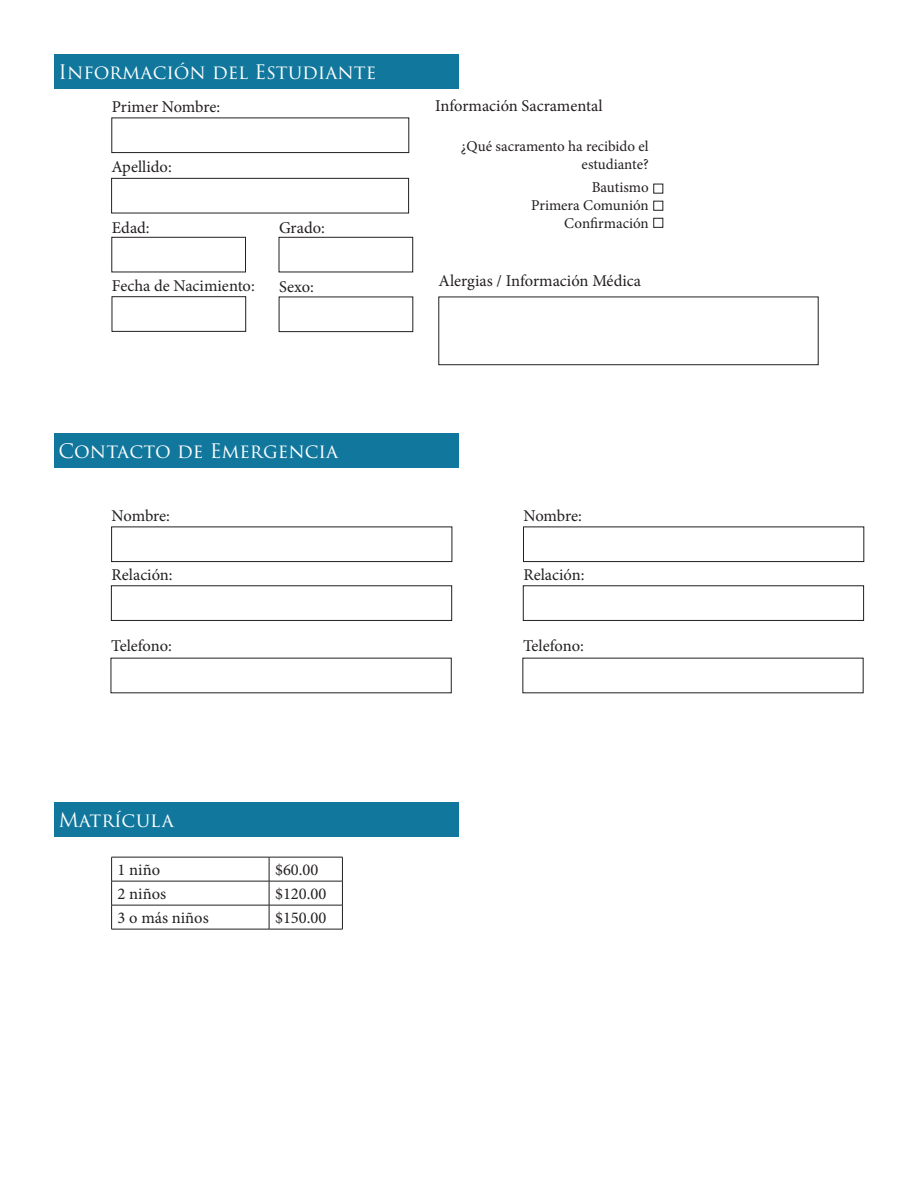
<style>
.page{position:relative;width:918px;height:1188px;background:#fff}
.page>*{position:absolute;margin:0;border:0;box-sizing:border-box;transform-origin:0 0}
.t1{font:19.5px "Trajan Pro 3";color:#fff}
.t2{font:16.5px "Minion Pro";color:#231f20}
.t3{font:15px/18px "Minion Pro";color:#231f20;text-align:right}
</style>
<div class="page">
<div style="left:54px;top:433px;width:405px;height:35px;background:#11779d"></div>
<div style="left:111px;top:527px;width:341px;height:35px;border:1px solid #231f20"></div>
<div style="left:111px;top:586px;width:341px;height:35px;border:1px solid #231f20"></div>
<div style="left:54px;top:802px;width:405px;height:34px;background:#11779d"></div>
<hr style="left:111px;top:857px;width:158px;height:1px;background:#231f20">
<hr style="left:269px;top:857px;width:74px;height:1px;background:#231f20">
<hr style="left:111px;top:881px;width:158px;height:1px;background:#231f20">
<hr style="left:269px;top:881px;width:74px;height:1px;background:#231f20">
<hr style="left:111px;top:905px;width:158px;height:1px;background:#231f20">
<svg style="left:111px;top:857px;width:1px;height:72px"></svg>
<hr style="left:269px;top:905px;width:74px;height:1px;background:#231f20">
<svg style="left:269px;top:857px;width:1px;height:72px"></svg>
<svg style="left:342px;top:857px;width:1px;height:72px"></svg>
<hr style="left:111px;top:929px;width:158px;height:1px;background:#231f20">
<hr style="left:269px;top:929px;width:74px;height:1px;background:#231f20">
<div style="left:523px;top:527px;width:341px;height:35px;border:1px solid #231f20"></div>
<div style="left:523px;top:586px;width:341px;height:35px;border:1px solid #231f20"></div>
<div style="left:54px;top:54px;width:405px;height:34px;background:#11779d"></div>
<div style="left:112px;top:118px;width:297px;height:35px;border:1px solid #231f20"></div>
<div style="left:112px;top:237px;width:134px;height:35px;border:1px solid #231f20"></div>
<div style="left:111px;top:178px;width:298px;height:35px;border:1px solid #231f20"></div>
<div style="left:112px;top:297px;width:134px;height:35px;border:1px solid #231f20"></div>
<div style="left:279px;top:237px;width:134px;height:35px;border:1px solid #231f20"></div>
<div style="left:439px;top:297px;width:379px;height:68px;border:1px solid #231f20"></div>
<div style="left:654px;top:218px;width:9px;height:10px;border:1px solid #231f20"></div>
<div style="left:279px;top:297px;width:134px;height:35px;border:1px solid #231f20"></div>
<p class="t1" style="left:58px;top:58px;width:319px">Información del Estudiante</p>
<p class="t2" style="left:112px;top:96px;width:110px">Primer Nombre:</p>
<p class="t2" style="left:112px;top:156px;width:62px">Apellido:</p>
<p class="t2" style="left:112px;top:216px;width:39px">Edad:</p>
<p class="t2" style="left:112px;top:274px;width:144px">Fecha de Nacimiento:</p>
<p class="t2" style="left:279px;top:216px;width:47px">Grado:</p>
<p class="t2" style="left:279px;top:276px;width:36px">Sexo:</p>
<p class="t1" style="left:58px;top:437px;width:281px">Contacto de Emergencia</p>
<p class="t2" style="left:112px;top:505px;width:60px">Nombre:</p>
<p class="t2" style="left:112px;top:563px;width:63px">Relación:</p>
<p class="t2" style="left:111px;top:635px;width:62px">Telefono:</p>
<p class="t2" style="left:435px;top:94px;width:169px">Información Sacramental</p>
<p class="t3" style="left:461px;top:137px;width:189px">¿Qué sacramento ha recibido el estudiante?</p>
<p class="t3" style="left:592px;top:179px;width:59px">Bautismo</p>
<p class="t3" style="left:531px;top:197px;width:119px">Primera Comunión</p>
<p class="t3" style="left:564px;top:215px;width:86px">Confirmación</p>
<p class="t2" style="left:439px;top:269px;width:204px">Alergias / Información Médica</p>
<p class="t2" style="left:524px;top:505px;width:60px">Nombre:</p>
<p class="t2" style="left:524px;top:563px;width:63px">Relación:</p>
<p class="t2" style="left:523px;top:635px;width:62px">Telefono:</p>
<p class="t1" style="left:58px;top:806px;width:117px">Matrícula</p>
<p class="t2" style="left:118px;top:859px;width:44px">1 niño</p>
<p class="t2" style="left:275px;top:859px;width:45px">$60.00</p>
<p class="t2" style="left:118px;top:883px;width:50px">2 niños</p>
<p class="t2" style="left:275px;top:883px;width:53px">$120.00</p>
<p class="t2" style="left:118px;top:907px;width:93px">3 o más niños</p>
<p class="t2" style="left:275px;top:907px;width:53px">$150.00</p>
</div>
